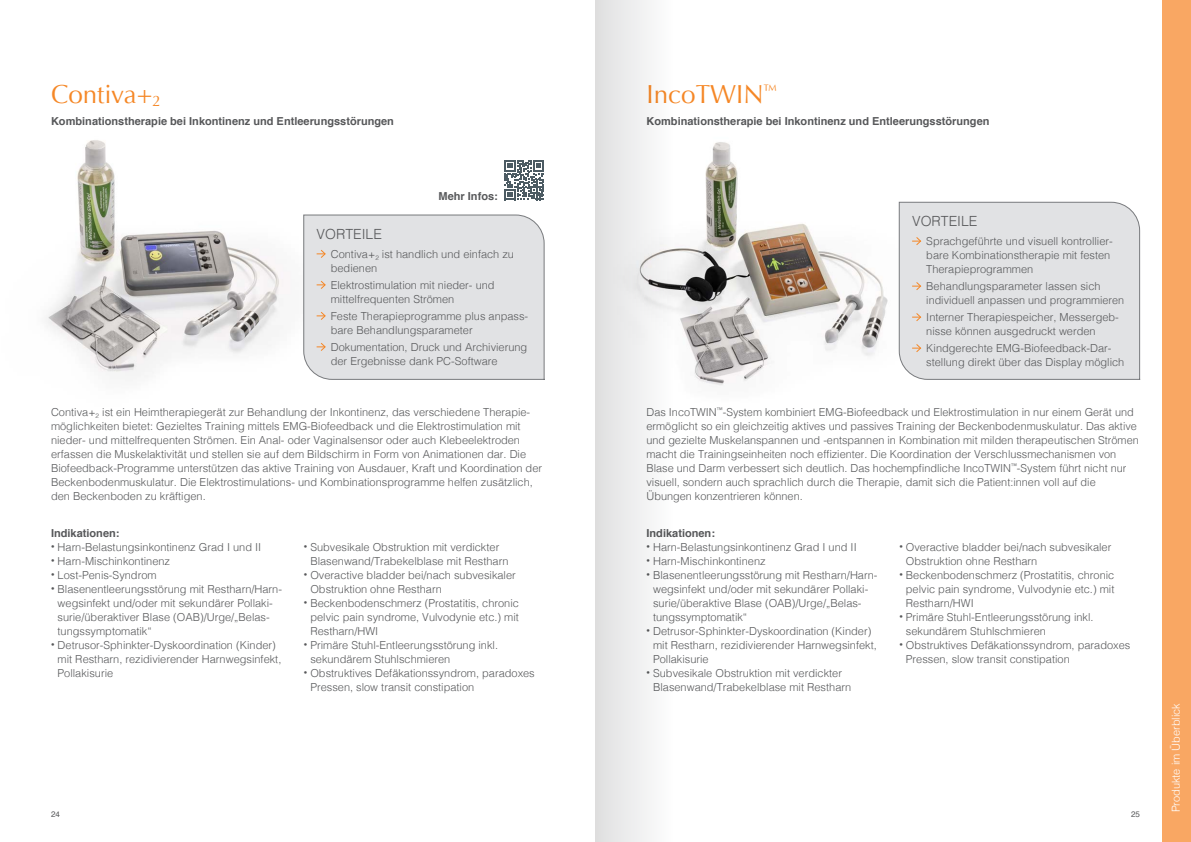
<style>
.page{position:relative;width:1191px;height:842px;background:#fff}
.page>*{position:absolute;margin:0;border:0;box-sizing:border-box;transform-origin:0 0}
.t1{font:26px "Optima";color:#f58726}
.t2{font:300 14px "Helvetica";color:#57585a}
.t3{font:300 11px/14px "Helvetica";color:#57585a}
.t4{font:700 11px "Helvetica";color:#57585a}
.t5{font:300 11px "Helvetica";color:#fff}
.t6{font:8px "Helvetica";color:#57585a}
.s1{font-size:7px}
</style>
<div class="page">
<img style="left:677px;top:142px;width:211px;height:244px">
<img style="left:46px;top:140px;width:237px;height:236px">
<svg style="left:504px;top:160px;width:40px;height:40px"></svg>
<div style="left:303px;top:214px;width:242px;height:166px;background:#e1e2e4"></div>
<svg style="left:317px;top:249px;width:9px;height:10px"></svg>
<svg style="left:317px;top:280px;width:9px;height:10px"></svg>
<svg style="left:317px;top:311px;width:9px;height:10px"></svg>
<svg style="left:317px;top:342px;width:9px;height:10px"></svg>
<div style="left:898px;top:201px;width:243px;height:179px;background:#e1e2e4"></div>
<svg style="left:912px;top:236px;width:10px;height:10px"></svg>
<svg style="left:912px;top:281px;width:10px;height:10px"></svg>
<svg style="left:912px;top:312px;width:10px;height:10px"></svg>
<svg style="left:912px;top:343px;width:10px;height:10px"></svg>
<div style="left:1162px;top:0;width:29px;height:842px;background:#f9a763"></div>
<div style="left:595px;top:0;width:82px;height:842px;background:linear-gradient(to right,#e0e0e0,#fcfdfd)"></div>
<h1 class="t1" style="left:51px;top:79px;width:111px">Contiva+<sub>2</sub></h1>
<p class="t4" style="left:51px;top:113px;width:344px">Kombinationstherapie bei Inkontinenz und Entleerungsstörungen</p>
<p class="t2" style="left:317px;top:222px;width:67px">VORTEILE</p>
<p class="t4" style="left:438px;top:188px;width:61px">Mehr Infos:</p>
<p class="t3" style="left:331px;top:246px;width:185px">Contiva+<sub>2</sub> ist handlich und einfach zu bedienen</p>
<p class="t3" style="left:331px;top:277px;width:165px">Elektrostimulation mit nieder- und mittelfrequenten Strömen</p>
<p class="t3" style="left:331px;top:308px;width:199px">Feste Therapieprogramme plus anpass&shy;bare Behandlungsparameter</p>
<p class="t3" style="left:331px;top:339px;width:198px">Dokumentation, Druck und Archivierung der Ergebnisse dank PC-Software</p>
<p class="t3" style="left:51px;top:404px;width:492px">Contiva+<sub>2</sub> ist ein Heimtherapiegerät zur Behandlung der Inkontinenz, das verschiedene Therapie&shy;möglichkeiten bietet: Gezieltes Training mittels EMG-Biofeedback und die Elektrostimulation mit nieder- und mittelfrequenten Strömen. Ein Anal- oder Vaginalsensor oder auch Klebeelektroden erfassen die Muskelaktivität und stellen sie auf dem Bildschirm in Form von Animationen dar. Die Biofeedback-Programme unterstützen das aktive Training von Ausdauer, Kraft und Koordination der Beckenbodenmuskulatur. Die Elektrostimulations- und Kombinationsprogramme helfen zusätzlich, den Beckenboden zu kräftigen.</p>
<p class="t4" style="left:51px;top:524px;width:70px">Indikationen:</p>
<p class="t3" style="left:51px;top:539px;width:212px"><span class="s1">•</span> Harn-Belastungsinkontinenz Grad I und II</p>
<p class="t3" style="left:51px;top:553px;width:121px"><span class="s1">•</span> Harn-Mischinkontinenz</p>
<p class="t3" style="left:51px;top:567px;width:107px"><span class="s1">•</span> Lost-Penis-Syndrom</p>
<p class="t3" style="left:58px;top:581px;width:226px;text-indent:-7px"><span class="s1">•</span> Blasenentleerungsstörung mit Restharn/Harn&shy;wegsinfekt und/oder mit sekundärer Pollaki&shy;surie/überaktiver Blase (OAB)/Urge/„Belas&shy;tungssymptomatik“</p>
<p class="t3" style="left:58px;top:637px;width:225px;text-indent:-7px"><span class="s1">•</span> Detrusor-Sphinkter-Dyskoordination (Kinder) mit Restharn, rezidivierender Harnwegsinfekt,<br>Pollakisurie</p>
<p class="t3" style="left:310px;top:539px;width:200px;text-indent:-7px"><span class="s1">•</span> Subvesikale Obstruktion mit verdickter<br>Blasenwand/Trabekelblase mit Restharn</p>
<p class="t3" style="left:310px;top:567px;width:207px;text-indent:-7px"><span class="s1">•</span> Overactive bladder bei/nach subvesikaler<br>Obstruktion ohne Restharn</p>
<p class="t3" style="left:310px;top:595px;width:210px;text-align:justify;text-indent:-7px"><span class="s1">•</span> Beckenbodenschmerz (Prostatitis, chronic pelvic pain syndrome, Vulvodynie etc.) mit Restharn/HWI</p>
<p class="t3" style="left:310px;top:637px;width:189px;text-indent:-7px"><span class="s1">•</span> Primäre Stuhl-Entleerungsstörung inkl. sekundärem Stuhlschmieren</p>
<p class="t3" style="left:310px;top:665px;width:226px;text-indent:-7px"><span class="s1">•</span> Obstruktives Defäkationssyndrom, paradoxes<br>Pressen, slow transit constipation</p>
<h1 class="t1" style="left:646px;top:79px;width:133px">IncoTWIN<sup>™</sup></h1>
<p class="t4" style="left:646px;top:113px;width:344px">Kombinationstherapie bei Inkontinenz und Entleerungsstörungen</p>
<p class="t2" style="left:912px;top:209px;width:67px">VORTEILE</p>
<p class="t3" style="left:926px;top:233px;width:188px">Sprachgeführte und visuell kontrollier&shy;bare Kombinationstherapie mit festen<br>Therapieprogrammen</p>
<p class="t3" style="left:926px;top:278px;width:199px">Behandlungsparameter lassen sich individuell anpassen und programmieren</p>
<p class="t3" style="left:926px;top:309px;width:194px">Interner Therapiespeicher, Messergeb&shy;nisse können ausgedruckt werden</p>
<p class="t3" style="left:926px;top:340px;width:200px">Kindgerechte EMG-Biofeedback-Dar&shy;stellung direkt über das Display möglich</p>
<p class="t3" style="left:646px;top:404px;width:494px">Das IncoTWIN<sup>™</sup>-System kombiniert EMG-Biofeedback und Elektrostimulation in nur einem Gerät und ermöglicht so ein gleichzeitig aktives und passives Training der Beckenbodenmuskulatur. Das aktive und gezielte Muskelanspannen und -entspannen in Kombination mit milden therapeutischen Strömen macht die Trainingseinheiten noch effizienter. Die Koordination der Verschlussmechanismen von Blase und Darm verbessert sich deutlich. Das hochempfindliche IncoTWIN<sup>™</sup>-System führt nicht nur visuell, sondern auch sprachlich durch die Therapie, damit sich die Patient:innen voll auf die Übungen konzentrieren können.</p>
<p class="t4" style="left:646px;top:524px;width:70px">Indikationen:</p>
<p class="t3" style="left:646px;top:539px;width:212px"><span class="s1">•</span> Harn-Belastungsinkontinenz Grad I und II</p>
<p class="t3" style="left:646px;top:553px;width:121px"><span class="s1">•</span> Harn-Mischinkontinenz</p>
<p class="t3" style="left:653px;top:567px;width:226px;text-indent:-7px"><span class="s1">•</span> Blasenentleerungsstörung mit Restharn/Harn&shy;wegsinfekt und/oder mit sekundärer Pollaki&shy;surie/überaktive Blase (OAB)/Urge/„Belas&shy;tungssymptomatik“</p>
<p class="t3" style="left:653px;top:623px;width:225px;text-indent:-7px"><span class="s1">•</span> Detrusor-Sphinkter-Dyskoordination (Kinder) mit Restharn, rezidivierender Harnwegsinfekt,<br>Pollakisurie</p>
<p class="t3" style="left:653px;top:665px;width:200px;text-indent:-7px"><span class="s1">•</span> Subvesikale Obstruktion mit verdickter<br>Blasenwand/Trabekelblase mit Restharn</p>
<p class="t3" style="left:906px;top:539px;width:207px;text-indent:-7px"><span class="s1">•</span> Overactive bladder bei/nach subvesikaler<br>Obstruktion ohne Restharn</p>
<p class="t3" style="left:906px;top:567px;width:210px;text-align:justify;text-indent:-7px"><span class="s1">•</span> Beckenbodenschmerz (Prostatitis, chronic pelvic pain syndrome, Vulvodynie etc.) mit Restharn/HWI</p>
<p class="t3" style="left:906px;top:609px;width:189px;text-indent:-7px"><span class="s1">•</span> Primäre Stuhl-Entleerungsstörung inkl. sekundärem Stuhlschmieren</p>
<p class="t3" style="left:906px;top:637px;width:226px;text-indent:-7px"><span class="s1">•</span> Obstruktives Defäkationssyndrom, paradoxes<br>Pressen, slow transit constipation</p>
<p class="t6" style="left:51px;top:808px;width:10px">24</p>
<p class="t6" style="left:1131px;top:808px;width:10px">25</p>
<p class="t5" style="left:1166px;top:812px;width:111px;rotate:-90deg">Produkte im Überblick</p>
</div>
